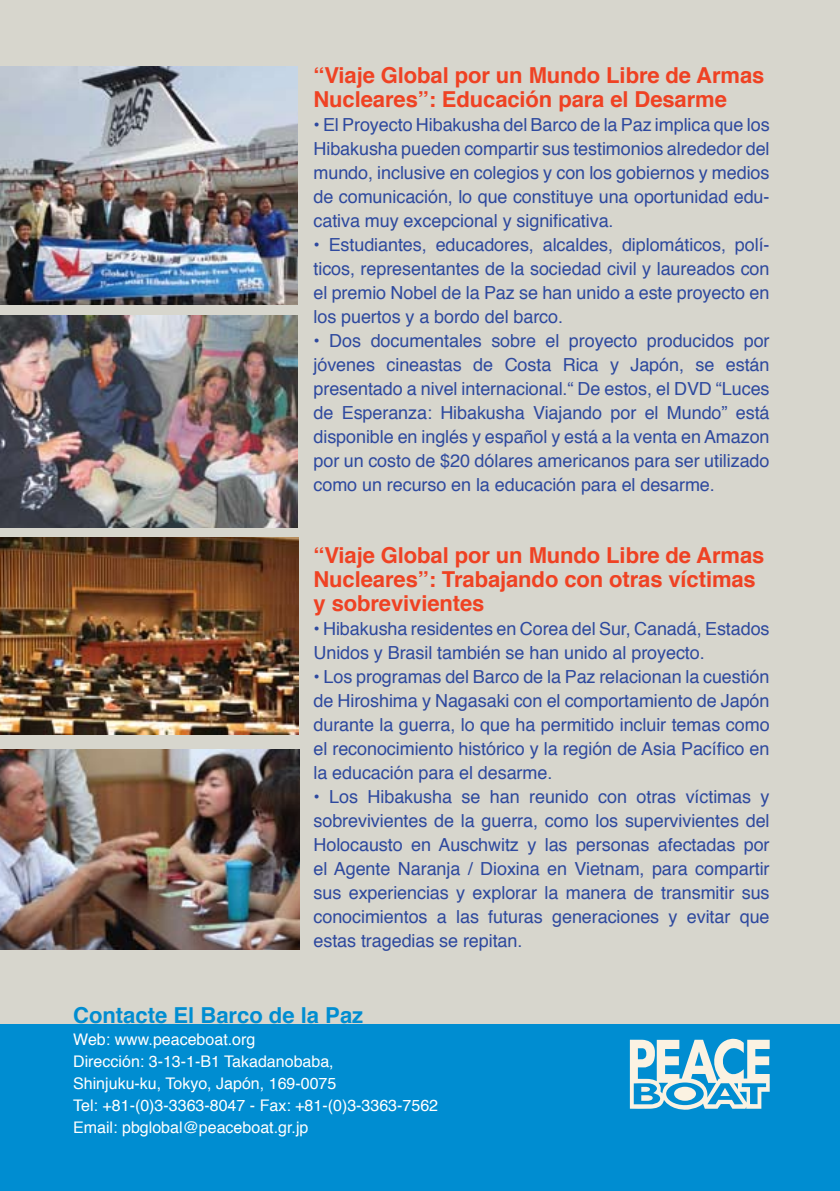
<style>
.page{position:relative;width:840px;height:1191px;background:#fff}
.page>*{position:absolute;margin:0;border:0;box-sizing:border-box;transform-origin:0 0}
.t1{font:700 22px/24px "Helvetica";letter-spacing:-.005em;color:#ef4223}
.t2{font:700 22px "Helvetica";color:#008dd1}
.t3{font:18px/24px "Helvetica";letter-spacing:-.005em;color:#2e499e;text-align:justify}
.t4{font:16px/22px "Helvetica";color:#fff}
</style>
<div class="page">
<div style="left:0;top:0;width:839px;height:1047px;background:#d7d6cd"></div>
<div style="left:0;top:1024px;width:839px;height:167px;background:#008dd1"></div>
<img style="left:0;top:538px;width:298px;height:196px">
<img style="left:0;top:749px;width:299px;height:200px">
<img style="left:0;top:316px;width:297px;height:211px">
<img style="left:0;top:67px;width:297px;height:238px">
<svg style="left:629px;top:1038px;width:140px;height:72px"></svg>
<p class="t1" style="left:313px;top:63px;width:452px">“Viaje Global por un Mundo Libre de Armas<br>Nucleares”: Educación para el Desarme</p>
<p class="t3" style="left:313px;top:113px;width:457px">• El Proyecto Hibakusha del Barco de la Paz implica que los Hibakusha pueden compartir sus testimonios alrededor del mundo, inclusive en colegios y con los gobiernos y medios de comunicación, lo que constituye una oportunidad edu&shy;cativa muy excepcional y significativa.</p>
<p class="t3" style="left:313px;top:233px;width:457px">• Estudiantes, educadores, alcaldes, diplomáticos, polí&shy;ticos, representantes de la sociedad civil y laureados con el premio Nobel de la Paz se han unido a este proyecto en los puertos y a bordo del barco.</p>
<p class="t3" style="left:313px;top:329px;width:457px">• Dos documentales sobre el proyecto producidos por jóvenes cineastas de Costa Rica y Japón, se están presentado a nivel internacional.“ De estos, el DVD “Luces de Esperanza: Hibakusha Viajando por el Mundo” está disponible en inglés y español y está a la venta en Amazon por un costo de $20 dólares americanos para ser utilizado como un recurso en la educación para el desarme.</p>
<p class="t1" style="left:313px;top:543px;width:452px">“Viaje Global por un Mundo Libre de Armas<br>Nucleares”: Trabajando con otras víctimas y sobrevivientes</p>
<p class="t3" style="left:313px;top:617px;width:457px">• Hibakusha residentes en Corea del Sur, Canadá, Estados<br>Unidos y Brasil también se han unido al proyecto.</p>
<p class="t3" style="left:313px;top:665px;width:457px">• Los programas del Barco de la Paz relacionan la cuestión de Hiroshima y Nagasaki con el comportamiento de Japón durante la guerra, lo que ha permitido incluir temas como el reconocimiento histórico y la región de Asia Pacífico en la educación para el desarme.</p>
<p class="t3" style="left:313px;top:785px;width:457px">• Los Hibakusha se han reunido con otras víctimas y sobrevivientes de la guerra, como los supervivientes del Holocausto en Auschwitz y las personas afectadas por el Agente Naranja / Dioxina en Vietnam, para compartir sus experiencias y explorar la manera de transmitir sus conocimientos a las futuras generaciones y evitar que estas tragedias se repitan.</p>
<p class="t2" style="left:73px;top:997px;width:291px">Contacte El Barco de la Paz</p>
<p class="t4" style="left:73px;top:1028px;width:366px">Web: www.peaceboat.org<br>Dirección: 3-13-1-B1 Takadanobaba,<br>Shinjuku-ku, Tokyo, Japón, 169-0075<br>Tel: +81-(0)3-3363-8047 - Fax: +81-(0)3-3363-7562<br>Email: pbglobal@peaceboat.gr.jp</p>
</div>
